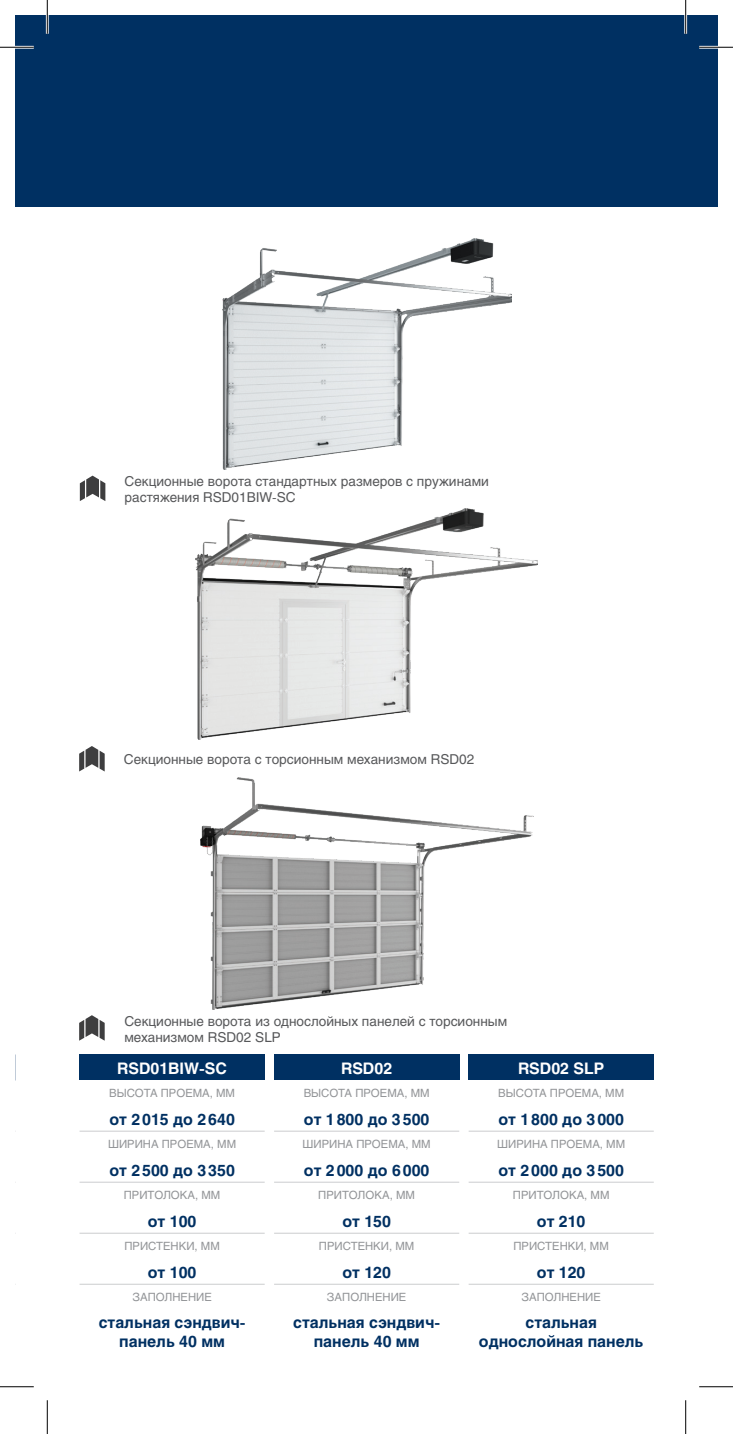
<style>
.page{position:relative;width:733px;height:1434px;background:#fff}
.page>*{position:absolute;margin:0;border:0;box-sizing:border-box;transform-origin:0 0}
.t1{font:700 15.75px/18.9px "Helios";color:#003062;text-align:center}
.t2{font:700 15.75px "Helios";color:#fff}
.t3{font:13.5px/16.2px "Helios";color:#57585a}
.t4{font:11.25px "Helios";color:#939598}
</style>
<div class="page">
<div style="left:15px;top:15px;width:702px;height:192px;background:#003062"></div>
<img style="left:222px;top:238px;width:289px;height:231px">
<svg style="left:80px;top:476px;width:25px;height:25px"></svg>
<svg style="left:79px;top:746px;width:26px;height:25px"></svg>
<img style="left:195px;top:508px;width:342px;height:232px">
<img style="left:201px;top:778px;width:332px;height:231px">
<div style="left:274px;top:1055px;width:185px;height:25px;background:#003062"></div>
<hr style="left:274px;top:1131px;width:185px;height:1px;background:#d1d2d4">
<hr style="left:274px;top:1182px;width:185px;height:1px;background:#d1d2d4">
<hr style="left:274px;top:1233px;width:185px;height:1px;background:#d1d2d4">
<hr style="left:274px;top:1284px;width:185px;height:1px;background:#d1d2d4">
<div style="left:468px;top:1055px;width:185px;height:25px;background:#003062"></div>
<hr style="left:468px;top:1131px;width:185px;height:1px;background:#d1d2d4">
<hr style="left:468px;top:1182px;width:185px;height:1px;background:#d1d2d4">
<hr style="left:468px;top:1233px;width:185px;height:1px;background:#d1d2d4">
<hr style="left:468px;top:1284px;width:185px;height:1px;background:#d1d2d4">
<div style="left:79px;top:1055px;width:185px;height:25px;background:#003062"></div>
<hr style="left:79px;top:1131px;width:185px;height:1px;background:#d1d2d4">
<hr style="left:79px;top:1182px;width:185px;height:1px;background:#d1d2d4">
<hr style="left:79px;top:1233px;width:185px;height:1px;background:#d1d2d4">
<hr style="left:79px;top:1284px;width:185px;height:1px;background:#d1d2d4">
<svg style="left:79px;top:1015px;width:26px;height:26px"></svg>
<hr style="left:0;top:46px;width:34px;height:3px;background:#fff">
<hr style="left:699px;top:46px;width:33px;height:3px;background:#fff">
<hr style="left:46px;top:0;width:3px;height:34px;background:#fff">
<hr style="left:684px;top:0;width:2px;height:34px;background:#fff">
<hr style="left:0;top:47px;width:34px;height:1px;background:#000">
<hr style="left:699px;top:47px;width:33px;height:1px;background:#000">
<hr style="left:0;top:1386px;width:34px;height:1px;background:#000">
<hr style="left:699px;top:1386px;width:33px;height:1px;background:#000">
<hr style="left:47px;top:0;width:1px;height:34px;background:#000">
<hr style="left:47px;top:1400px;width:1px;height:34px;background:#000">
<hr style="left:685px;top:0;width:1px;height:34px;background:#000">
<hr style="left:685px;top:1400px;width:1px;height:34px;background:#000">
<p class="t3" style="left:124px;top:473px;width:366px">Секционные ворота стандартных размеров с пружинами растяжения RSD01BIW-SC</p>
<p class="t3" style="left:124px;top:751px;width:352px">Секционные ворота с торсионным механизмом RSD02</p>
<p class="t3" style="left:124px;top:1013px;width:384px">Секционные ворота из однослойных панелей с торсионным механизмом RSD02 SLP</p>
<h1 class="t2" style="left:117px;top:1059px;width:111px">RSD01BIW-SC</h1>
<p class="t4" style="left:109px;top:1087px;width:127px">ВЫСОТА ПРОЕМА, ММ</p>
<h1 class="t1" style="left:109px;top:1109px;width:127px">от 2015 до 2640</h1>
<p class="t4" style="left:108px;top:1138px;width:129px">ШИРИНА ПРОЕМА, ММ</p>
<h1 class="t1" style="left:109px;top:1160px;width:127px">от 2500 до 3350</h1>
<p class="t4" style="left:124px;top:1189px;width:98px">ПРИТОЛОКА, ММ</p>
<h1 class="t1" style="left:148px;top:1211px;width:50px">от 100</h1>
<p class="t4" style="left:124px;top:1240px;width:97px">ПРИСТЕНКИ, ММ</p>
<h1 class="t1" style="left:148px;top:1262px;width:50px">от 100</h1>
<p class="t4" style="left:132px;top:1291px;width:81px">ЗАПОЛНЕНИЕ</p>
<h1 class="t1" style="left:99px;top:1313px;width:148px">стальная сэндвич&shy;панель 40 мм</h1>
<h1 class="t2" style="left:341px;top:1059px;width:53px">RSD02</h1>
<p class="t4" style="left:303px;top:1087px;width:127px">ВЫСОТА ПРОЕМА, ММ</p>
<h1 class="t1" style="left:304px;top:1109px;width:127px">от 1800 до 3500</h1>
<p class="t4" style="left:302px;top:1138px;width:129px">ШИРИНА ПРОЕМА, ММ</p>
<h1 class="t1" style="left:304px;top:1160px;width:127px">от 2000 до 6000</h1>
<p class="t4" style="left:318px;top:1189px;width:98px">ПРИТОЛОКА, ММ</p>
<h1 class="t1" style="left:342px;top:1211px;width:50px">от 150</h1>
<p class="t4" style="left:319px;top:1240px;width:97px">ПРИСТЕНКИ, ММ</p>
<h1 class="t1" style="left:342px;top:1262px;width:50px">от 120</h1>
<p class="t4" style="left:327px;top:1291px;width:81px">ЗАПОЛНЕНИЕ</p>
<h1 class="t1" style="left:293px;top:1313px;width:148px">стальная сэндвич&shy;панель 40 мм</h1>
<h1 class="t2" style="left:518px;top:1059px;width:88px">RSD02 SLP</h1>
<p class="t4" style="left:498px;top:1087px;width:127px">ВЫСОТА ПРОЕМА, ММ</p>
<h1 class="t1" style="left:498px;top:1109px;width:127px">от 1800 до 3000</h1>
<p class="t4" style="left:497px;top:1138px;width:129px">ШИРИНА ПРОЕМА, ММ</p>
<h1 class="t1" style="left:498px;top:1160px;width:127px">от 2000 до 3500</h1>
<p class="t4" style="left:512px;top:1189px;width:98px">ПРИТОЛОКА, ММ</p>
<h1 class="t1" style="left:536px;top:1211px;width:50px">от 210</h1>
<p class="t4" style="left:513px;top:1240px;width:97px">ПРИСТЕНКИ, ММ</p>
<h1 class="t1" style="left:536px;top:1262px;width:50px">от 120</h1>
<p class="t4" style="left:521px;top:1291px;width:81px">ЗАПОЛНЕНИЕ</p>
<h1 class="t1" style="left:479px;top:1313px;width:166px">стальная однослойная панель</h1>
</div>
